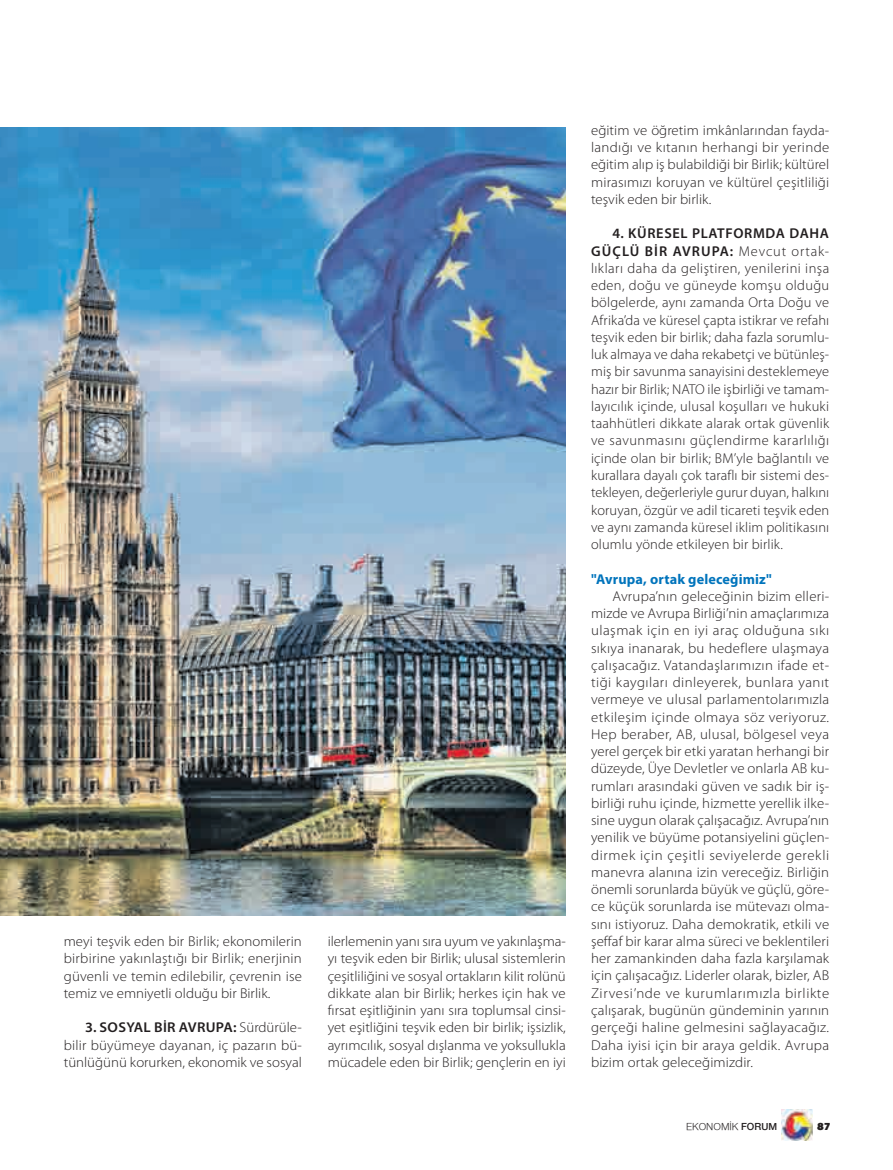
<style>
.page{position:relative;width:893px;height:1170px;background:#fff}
.page>*{position:absolute;margin:0;border:0;box-sizing:border-box;transform-origin:0 0}
.t1{font:300 14.25px/17.2px "Myriad Pro";letter-spacing:.01em;color:#231f20;text-align:justify;scale:1.04 1}
.t2{font:300 14.25px/17.2px "Myriad Pro";letter-spacing:.01em;color:#231f20;text-align:justify}
.t3{font:700 14.25px "Myriad Pro";letter-spacing:.01em;color:#0074bc}
.t4{font:10.5px "Nimbus Sans Novus";color:#231f20}
.t5{font:900 10.5px "PF Agora Sans Pro";color:#231f20}
.s1{font-weight:600}
</style>
<div class="page">
<img style="left:781px;top:1109px;width:31px;height:31px">
<img style="left:0;top:128px;width:566px;height:787px">
<p class="t1" style="left:64px;top:933px;width:230px">meyi teşvik eden bir Birlik; ekonomilerin birbirine yakınlaştığı bir Birlik; enerjinin güvenli ve temin edilebilir, çevrenin ise temiz ve emniyetli olduğu bir Birlik.</p>
<p class="t1" style="left:64px;top:1019px;width:230px;text-indent:21px"><span class="s1">3. SOSYAL BİR AVRUPA:</span> Sürdürüle&shy;bilir büyümeye dayanan, iç pazarın bü&shy;tünlüğünü korurken, ekonomik ve sosyal</p>
<p class="t1" style="left:328px;top:933px;width:230px">ilerlemenin yanı sıra uyum ve yakınlaşma&shy;yı teşvik eden bir Birlik; ulusal sistemlerin çeşitliliğini ve sosyal ortakların kilit rolünü dikkate alan bir Birlik; herkes için hak ve fırsat eşitliğinin yanı sıra toplumsal cinsi&shy;yet eşitliğini teşvik eden bir birlik; işsizlik, ayrımcılık, sosyal dışlanma ve yoksullukla mücadele eden bir Birlik; gençlerin en iyi</p>
<p class="t1" style="left:591px;top:122px;width:230px">eğitim ve öğretim imkânlarından fayda&shy;landığı ve kıtanın herhangi bir yerinde eğitim alıp iş bulabildiği bir Birlik; kültürel mirasımızı koruyan ve kültürel çeşitliliği teşvik eden bir birlik.</p>
<p class="t2" style="left:591px;top:226px;width:240px;text-indent:21px"><span class="s1">4. KÜRESEL PLATFORMDA DAHA GÜÇLÜ BİR AVRUPA:</span> Mevcut ortak&shy;lıkları daha da geliştiren, yenilerini inşa eden, doğu ve güneyde komşu olduğu bölgelerde, aynı zamanda Orta Doğu ve Afrika’da ve küresel çapta istikrar ve refahı teşvik eden bir birlik; daha fazla sorumlu&shy;luk almaya ve daha rekabetçi ve bütünleş&shy;miş bir savunma sanayisini desteklemeye hazır bir Birlik; NATO ile işbirliği ve tamam&shy;layıcılık içinde, ulusal koşulları ve hukuki taahhütleri dikkate alarak ortak güvenlik ve savunmasını güçlendirme kararlılığı içinde olan bir birlik; BM’yle bağlantılı ve kurallara dayalı çok taraflı bir sistemi des&shy;tekleyen, değerleriyle gurur duyan, halkını koruyan, özgür ve adil ticareti teşvik eden ve aynı zamanda küresel iklim politikasını olumlu yönde etkileyen bir birlik.</p>
<p class="t3" style="left:591px;top:573px;width:182px">"Avrupa, ortak geleceğimiz"</p>
<p class="t1" style="left:591px;top:588px;width:231px;text-indent:21px">Avrupa’nın geleceğinin bizim elleri&shy;mizde ve Avrupa Birliği’nin amaçlarımıza ulaşmak için en iyi araç olduğuna sıkı sıkıya inanarak, bu hedeflere ulaşmaya çalışacağız. Vatandaşlarımızın ifade et&shy;tiği kaygıları dinleyerek, bunlara yanıt vermeye ve ulusal parlamentolarımızla etkileşim içinde olmaya söz veriyoruz.<br>Hep beraber, AB, ulusal, bölgesel veya yerel gerçek bir etki yaratan herhangi bir düzeyde, Üye Devletler ve onlarla AB ku&shy;rumları arasındaki güven ve sadık bir iş&shy;birliği ruhu içinde, hizmette yerellik ilke&shy;sine uygun olarak çalışacağız. Avrupa’nın yenilik ve büyüme potansiyelini güçlen&shy;dirmek için çeşitli seviyelerde gerekli manevra alanına izin vereceğiz. Birliğin önemli sorunlarda büyük ve güçlü, göre&shy;ce küçük sorunlarda ise mütevazı olma&shy;sını istiyoruz. Daha demokratik, etkili ve şeffaf bir karar alma süreci ve beklentileri her zamankinden daha fazla karşılamak için çalışacağız. Liderler olarak, bizler, AB Zirvesi’nde ve kurumlarımızla birlikte çalışarak, bugünün gündeminin yarının gerçeği haline gelmesini sağlayacağız.<br>Daha iyisi için bir araya geldik. Avrupa bizim ortak geleceğimizdir.</p>
<p class="t4" style="left:686px;top:1120px;width:93px">EKONOMİK <span class="s1">FORUM</span></p>
<p class="t5" style="left:817px;top:1122px;width:15px">87</p>
</div>
